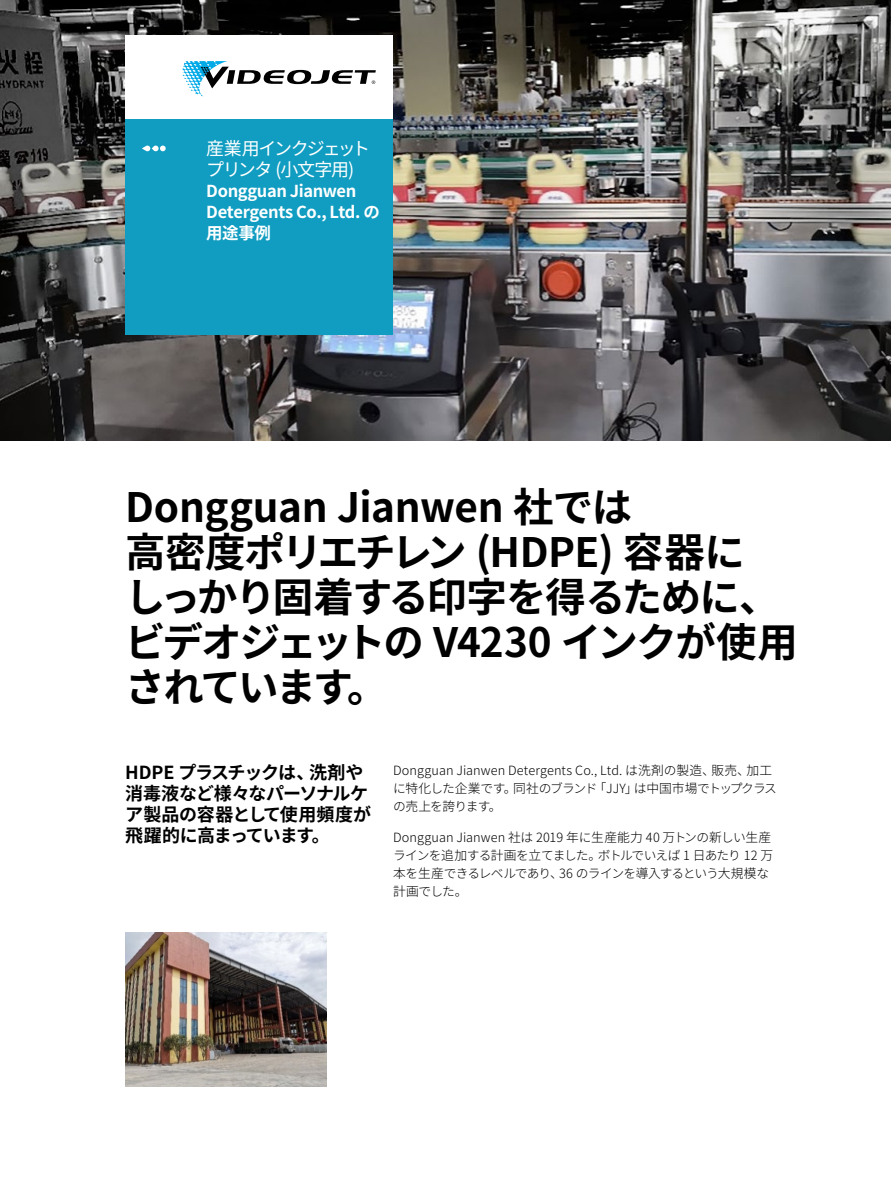
<style>
.page{position:relative;width:891px;height:1188px;background:#fff}
.page>*{position:absolute;margin:0;border:0;box-sizing:border-box;transform-origin:0 0}
.t1{font:700 40.5px/45px "Noto Sans CJ Kjp";letter-spacing:-.03em;color:#000}
.t2{font:700 18px/21px "Noto Sans CJ Kjp";letter-spacing:-.025em;color:#000}
.t3{font:18px/21px "Noto Sans CJ Kjp";letter-spacing:-.08em;color:#fff}
.t4{font:700 16.5px/21px "Noto Sans CJ Kjp";letter-spacing:-.025em;color:#fff}
.t5{font:300 12.75px/18px "Noto Sans CJ Kjp";letter-spacing:-.015em;color:#000}
</style>
<div class="page">
<img style="left:0;top:0;width:891px;height:441px">
<div style="left:125px;top:36px;width:268px;height:83px;background:#fff"></div>
<div style="left:125px;top:119px;width:268px;height:216px;background:#109dc1"></div>
<svg style="left:183px;top:61px;width:193px;height:35px"></svg>
<svg style="left:143px;top:146px;width:23px;height:5px"></svg>
<img style="left:125px;top:932px;width:201px;height:155px">
<h2 class="t3" style="left:206px;top:138px;width:165px">産業用インクジェットプリンタ (小文字用)</h2>
<p class="t4" style="left:206px;top:181px;width:175px">Dongguan Jianwen<br>Detergents Co., Ltd. の用途事例</p>
<h1 class="t1" style="left:125px;top:485px;width:674px">Dongguan Jianwen 社では<br>高密度ポリエチレン (HDPE) 容器に<br>しっかり固着する印字を得るために、ビデオジェットの V4230 インクが使用されています。</h1>
<h2 class="t2" style="left:125px;top:763px;width:247px">HDPE プラスチックは、洗剤や消毒液など様々なパーソナルケア製品の容器として使用頻度が飛躍的に高まっています。</h2>
<p class="t5" style="left:393px;top:762px;width:385px">Dongguan Jianwen Detergents Co., Ltd. は洗剤の製造、販売、加工に特化した企業です。同社のブランド「JJY」は中国市場でトップクラスの売上を誇ります。</p>
<p class="t5" style="left:393px;top:829px;width:382px">Dongguan Jianwen 社は 2019 年に生産能力 40 万トンの新しい生産ラインを追加する計画を立てました。ボトルでいえば 1 日あたり 12 万本を生産できるレベルであり、36 のラインを導入するという大規模な計画でした。</p>
</div>
